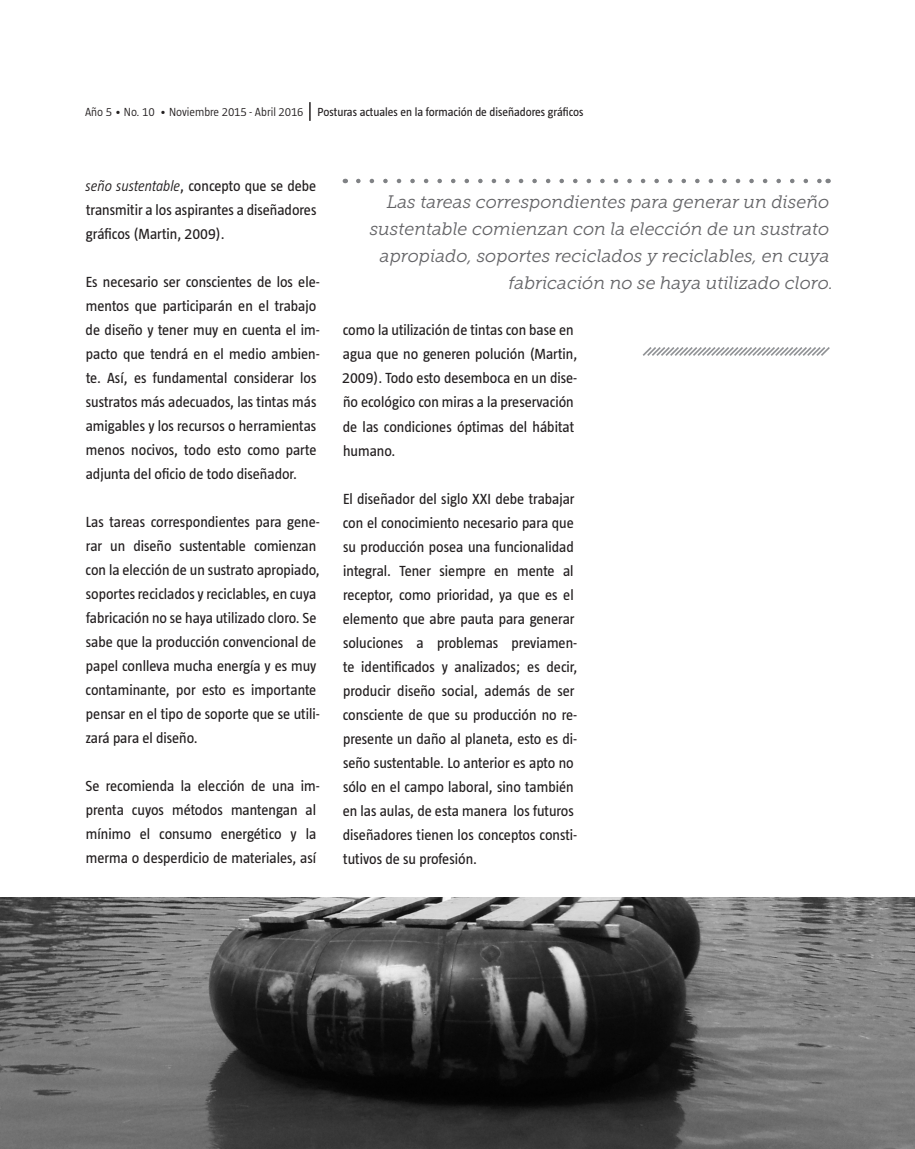
<style>
.page{position:relative;width:915px;height:1149px;background:#fff}
.page>*{position:absolute;margin:0;border:0;box-sizing:border-box;transform-origin:0 0}
.Fornato_Texto_Normal{font:italic 18px/27px "Museo Slab 300";color:#636366;text-align:right}
.t1{font:15px/24px "Taz Barcelona";color:#231f20}
.t2{font:12px "Taz Barcelona";color:#231f20}
.t3{font:300 12px "Taz Barcelona";color:#231f20}
.s1{font-weight:300;font-style:italic}
</style>
<div class="page">
<svg style="left:309px;top:102px;width:1px;height:19px"></svg>
<img style="left:0;top:897px;width:914px;height:251px">
<svg style="left:358px;top:179px;width:462px;height:4px"></svg>
<svg style="left:642px;top:347px;width:188px;height:9px"></svg>
<p class="t3" style="left:85px;top:106px;width:220px">Año 5 • No. 10 • Noviembre 2015 - Abril 2016</p>
<p class="t2" style="left:317px;top:106px;width:267px">Posturas actuales en la formación de diseñadores gráficos</p>
<p class="t1" style="left:85px;top:174px;width:232px;text-align:justify"><span class="s1">seño sustentable</span>, concepto que se debe transmitir a los aspirantes a diseñadores gráficos (Martin, 2009).</p>
<p class="t1" style="left:86px;top:270px;width:235px">Es necesario ser conscientes de los ele&shy;mentos que participarán en el trabajo de diseño y tener muy en cuenta el im&shy;pacto que tendrá en el medio ambien&shy;te. Así, es fundamental considerar los sustratos más adecuados, las tintas más amigables y los recursos o herramientas menos nocivos, todo esto como parte adjunta del oficio de todo diseñador.</p>
<p class="t1" style="left:86px;top:510px;width:236px">Las tareas correspondientes para gene&shy;rar un diseño sustentable comienzan con la elección de un sustrato apropiado, soportes reciclados y reciclables, en cuya fabricación no se haya utilizado cloro. Se sabe que la producción convencional de papel conlleva mucha energía y es muy contaminante, por esto es importante pensar en el tipo de soporte que se utili&shy;zará para el diseño.</p>
<p class="t1" style="left:85px;top:774px;width:236px">Se recomienda la elección de una im&shy;prenta cuyos métodos mantengan al mínimo el consumo energético y la merma o desperdicio de materiales, así</p>
<p class="Fornato_Texto_Normal" style="left:369px;top:188px;width:465px">Las tareas correspondientes para generar un diseño sustentable comienzan con la elección de un sustrato apropiado, soportes reciclados y reciclables, en cuya fabricación no se haya utilizado cloro.</p>
<p class="t1" style="left:342px;top:318px;width:236px">como la utilización de tintas con base en agua que no generen polución (Martin, 2009). Todo esto desemboca en un dise&shy;ño ecológico con miras a la preservación de las condiciones óptimas del hábitat humano.</p>
<p class="t1" style="left:343px;top:486px;width:236px">El diseñador del siglo XXI debe trabajar con el conocimiento necesario para que su producción posea una funcionalidad integral. Tener siempre en mente al receptor, como prioridad, ya que es el elemento que abre pauta para generar soluciones a problemas previamen&shy;te identificados y analizados; es decir, producir diseño social, además de ser consciente de que su producción no re&shy;presente un daño al planeta, esto es di&shy;seño sustentable. Lo anterior es apto no sólo en el campo laboral, sino también en las aulas, de esta manera los futuros diseñadores tienen los conceptos consti&shy;tutivos de su profesión.</p>
</div>
